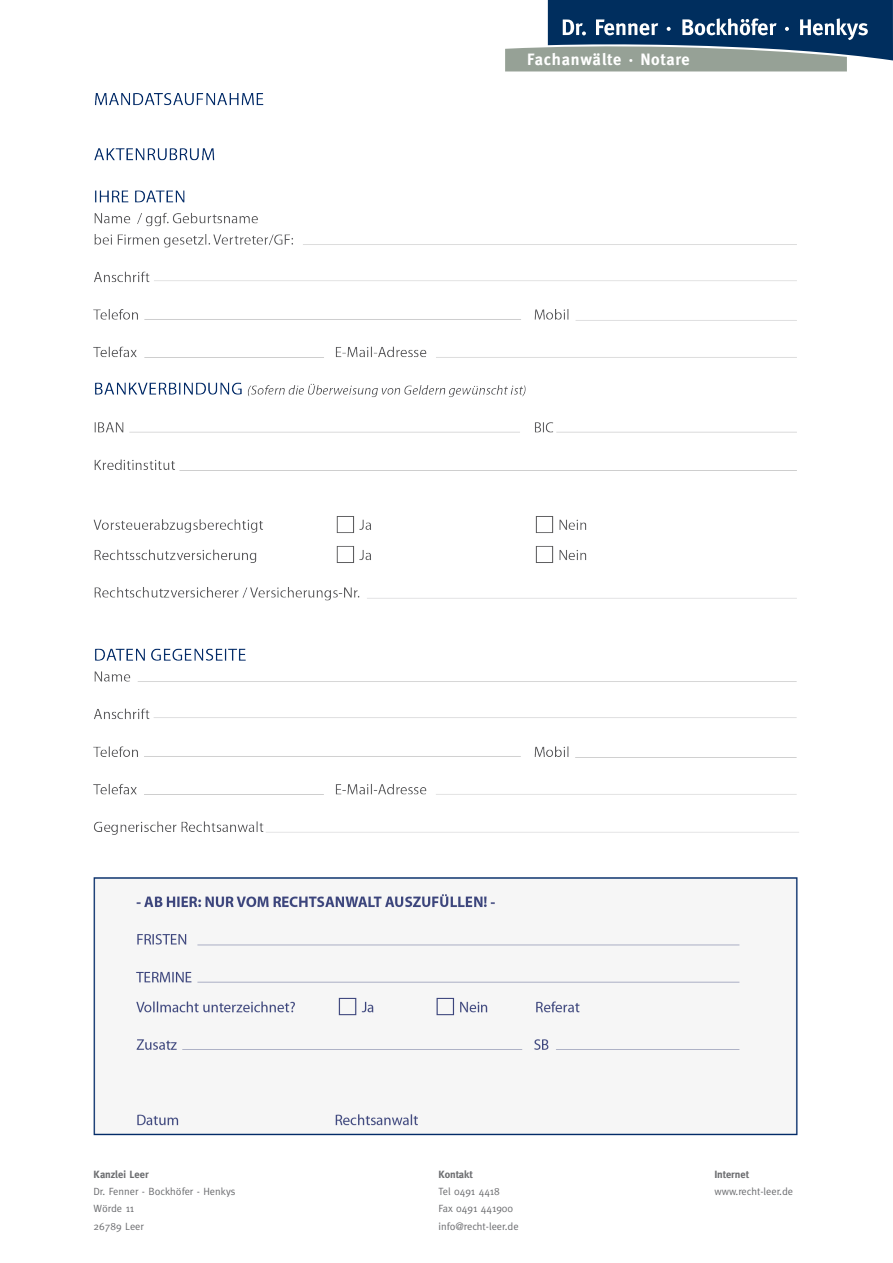
<style>
.page{position:relative;width:893px;height:1263px;background:#fff}
.page>*{position:absolute;margin:0;border:0;box-sizing:border-box;transform-origin:0 0}
.t1{font:700 16.5px "Meta";letter-spacing:.05em;color:#fff}
.t2{font:10.5px "Meta";color:#6c6d70}
.t3{font:700 10.5px "Meta";color:#6c6d70}
</style>
<div class="page">
<img style="left:94px;top:94px;width:705px;height:1042px">
<svg style="left:505px;top:0;width:388px;height:71px"></svg>
<p class="t1" style="left:527px;top:50px;width:164px">Fachanwälte · Notare</p>
<p class="t3" style="left:94px;top:1168px;width:57px">Kanzlei Leer</p>
<p class="t2" style="left:94px;top:1185px;width:144px">Dr. Fenner - Bockhöfer - Henkys</p>
<p class="t2" style="left:94px;top:1202px;width:42px">Wörde 11</p>
<p class="t2" style="left:94px;top:1220px;width:52px">26789 Leer</p>
<p class="t3" style="left:438px;top:1168px;width:36px">Kontakt</p>
<p class="t2" style="left:438px;top:1185px;width:63px">Tel 0491 4418</p>
<p class="t2" style="left:438px;top:1202px;width:76px">Fax 0491 441900</p>
<p class="t2" style="left:438px;top:1220px;width:82px">info@recht-leer.de</p>
<p class="t3" style="left:714px;top:1168px;width:36px">Internet</p>
<p class="t2" style="left:714px;top:1185px;width:80px">www.recht-leer.de</p>
</div>
